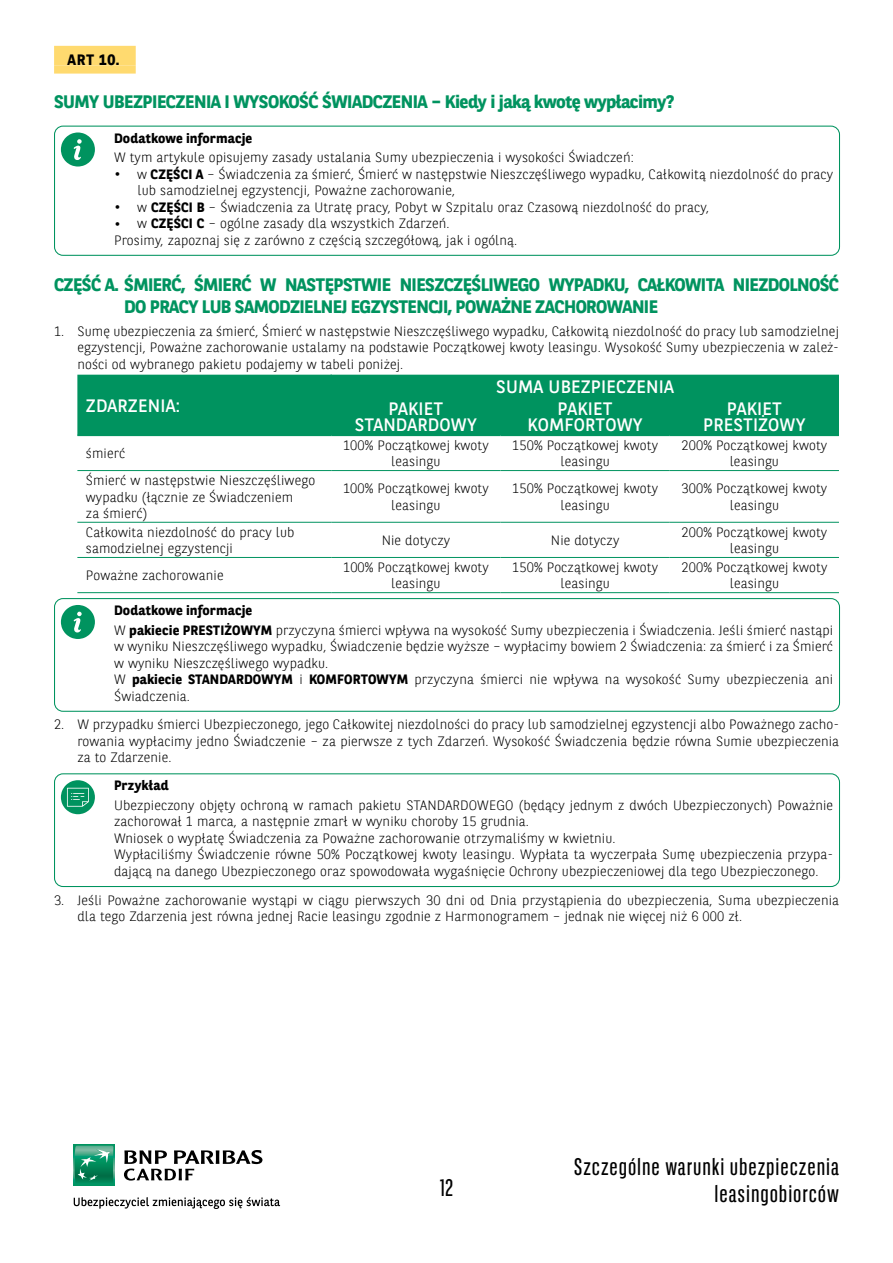
<style>
.page{position:relative;width:893px;height:1263px;background:#fff}
.page>*{position:absolute;margin:0;border:0;box-sizing:border-box;transform-origin:0 0}
.t1{font:24px/27px "BNPP Sans Condensed";letter-spacing:.04em;color:#000;text-align:right}
.t2{font:700 18px/21.6px "BNPP Sans";letter-spacing:-.035em;color:#00935f}
.t3{font:18px/16.5px "BNPP Sans";letter-spacing:.01em;color:#fff;text-align:center}
.t4{font:700 15px "BNPP Sans";color:#000}
.t5{font:300 13.5px/16.5px "BNPP Sans";letter-spacing:.01em;color:#000;text-align:center}
.t6{font:700 13.5px "BNPP Sans";letter-spacing:.015em;color:#000}
.s1{font-size:18px}
.s2{font-weight:700}
</style>
<div class="page">
<svg style="left:74px;top:1197px;width:206px;height:12px"></svg>
<svg style="left:74px;top:1145px;width:40px;height:40px"></svg>
<svg style="left:74px;top:1146px;width:39px;height:38px"></svg>
<svg style="left:124px;top:1150px;width:138px;height:30px"></svg>
<div style="left:54px;top:46px;width:82px;height:19px;background:#ffda6f"></div>
<div style="left:54px;top:65px;width:82px;height:9px;background:#ffda6f"></div>
<svg style="left:61px;top:132px;width:34px;height:35px"></svg>
<div style="left:54px;top:126px;width:786px;height:130px;border:1px solid #00935f;border-radius:9px"></div>
<div style="left:77px;top:375px;width:762px;height:60px;background:#00935f"></div>
<hr style="left:331px;top:435px;width:169px;height:1px;background:#00935f">
<hr style="left:500px;top:435px;width:170px;height:1px;background:#00935f">
<hr style="left:670px;top:435px;width:169px;height:1px;background:#00935f">
<hr style="left:331px;top:522px;width:169px;height:1px;background:#00935f">
<hr style="left:500px;top:522px;width:170px;height:1px;background:#00935f">
<hr style="left:670px;top:522px;width:169px;height:1px;background:#00935f">
<hr style="left:331px;top:557px;width:169px;height:1px;background:#00935f">
<hr style="left:500px;top:557px;width:170px;height:1px;background:#00935f">
<hr style="left:670px;top:557px;width:169px;height:1px;background:#00935f">
<hr style="left:77px;top:592px;width:254px;height:1px;background:#00935f">
<hr style="left:331px;top:592px;width:169px;height:1px;background:#00935f">
<hr style="left:500px;top:592px;width:170px;height:1px;background:#00935f">
<hr style="left:670px;top:592px;width:169px;height:1px;background:#00935f">
<hr style="left:330px;top:375px;width:2px;height:21px;background:#00935f">
<hr style="left:330px;top:397px;width:2px;height:38px;background:#00935f">
<hr style="left:330px;top:396px;width:170px;height:1px;background:#00935f">
<hr style="left:500px;top:396px;width:170px;height:1px;background:#00935f">
<hr style="left:500px;top:397px;width:1px;height:38px;background:#00935f">
<hr style="left:669px;top:397px;width:1px;height:38px;background:#00935f">
<hr style="left:670px;top:396px;width:169px;height:1px;background:#00935f">
<hr style="left:77px;top:435px;width:254px;height:1px;background:#00935f">
<hr style="left:77px;top:470px;width:254px;height:1px;background:#00935f">
<hr style="left:77px;top:522px;width:254px;height:1px;background:#00935f">
<hr style="left:77px;top:557px;width:254px;height:1px;background:#00935f">
<hr style="left:331px;top:470px;width:169px;height:1px;background:#00935f">
<hr style="left:500px;top:470px;width:170px;height:1px;background:#00935f">
<hr style="left:670px;top:470px;width:169px;height:1px;background:#00935f">
<svg style="left:61px;top:605px;width:34px;height:34px"></svg>
<div style="left:54px;top:598px;width:786px;height:114px;border:1px solid #00935f;border-radius:9px"></div>
<svg style="left:61px;top:780px;width:34px;height:34px"></svg>
<div style="left:54px;top:773px;width:786px;height:114px;border:1px solid #00935f;border-radius:9px"></div>
<p class="t4" style="left:68px;top:50px;width:53px">ART 10.</p>
<h2 class="t2" style="left:54px;top:90px;width:622px">SUMY UBEZPIECZENIA I WYSOKOŚĆ ŚWIADCZENIA – Kiedy i jaką kwotę wypłacimy?</h2>
<p class="t6" style="left:114px;top:129px;width:140px">Dodatkowe informacje</p>
<p class="t5" style="left:114px;top:149px;width:521px">W tym artykule opisujemy zasady ustalania Sumy ubezpieczenia i wysokości Świadczeń:</p>
<p class="t5" style="left:137px;top:165px;width:697px;text-align:left;text-indent:-23px"><span class="s1">•</span> w <span class="s2">CZĘŚCI A</span> – Świadczenia za śmierć, Śmierć w następstwie Nieszczęśliwego wypadku, Całkowitą niezdolność do pracy lub samodzielnej egzystencji, Poważne zachorowanie,</p>
<p class="t5" style="left:114px;top:198px;width:597px"><span class="s1">•</span> w <span class="s2">CZĘŚCI B</span> – Świadczenia za Utratę pracy, Pobyt w Szpitalu oraz Czasową niezdolność do pracy,</p>
<p class="t5" style="left:114px;top:215px;width:405px;text-align:left"><span class="s1">•</span> w <span class="s2">CZĘŚCI C</span> – ogólne zasady dla wszystkich Zdarzeń.<br>Prosimy, zapoznaj się z zarówno z częścią szczegółową, jak i ogólną.</p>
<h2 class="t2" style="left:124px;top:273px;width:716px;text-indent:-70px">CZĘŚĆ A. ŚMIERĆ, ŚMIERĆ W NASTĘPSTWIE NIESZCZĘŚLIWEGO WYPADKU, CAŁKOWITA NIEZDOLNOŚĆ<br>DO PRACY LUB SAMODZIELNEJ EGZYSTENCJI, POWAŻNE ZACHOROWANIE</h2>
<p class="t5" style="left:77px;top:322px;width:763px;text-align:justify;text-indent:-23px">1. Sumę ubezpieczenia za śmierć, Śmierć w następstwie Nieszczęśliwego wypadku, Całkowitą niezdolność do pracy lub samodzielnej egzystencji, Poważne zachorowanie ustalamy na podstawie Początkowej kwoty leasingu. Wysokość Sumy ubezpieczenia w zależ&shy;ności od wybranego pakietu podajemy w tabeli poniżej.</p>
<h2 class="t3" style="left:86px;top:396px;width:96px">ZDARZENIA:</h2>
<h2 class="t3" style="left:496px;top:377px;width:179px">SUMA UBEZPIECZENIA</h2>
<h2 class="t3" style="left:355px;top:399px;width:124px">PAKIET<br>STANDARDOWY</h2>
<h2 class="t3" style="left:528px;top:399px;width:117px">PAKIET<br>KOMFORTOWY</h2>
<h2 class="t3" style="left:703px;top:399px;width:104px">PAKIET<br>PRESTIŻOWY</h2>
<p class="t5" style="left:86px;top:444px;width:41px">śmierć</p>
<p class="t5" style="left:343px;top:436px;width:147px">100% Początkowej kwoty leasingu</p>
<p class="t5" style="left:512px;top:436px;width:147px">150% Początkowej kwoty leasingu</p>
<p class="t5" style="left:681px;top:436px;width:147px">200% Początkowej kwoty leasingu</p>
<p class="t5" style="left:86px;top:471px;width:231px;text-align:left">Śmierć w następstwie Nieszczęśliwego wypadku (łącznie ze Świadczeniem<br>za śmierć)</p>
<p class="t5" style="left:343px;top:480px;width:147px">100% Początkowej kwoty leasingu</p>
<p class="t5" style="left:512px;top:480px;width:147px">150% Początkowej kwoty leasingu</p>
<p class="t5" style="left:681px;top:480px;width:147px">300% Początkowej kwoty leasingu</p>
<p class="t5" style="left:86px;top:523px;width:210px;text-align:left">Całkowita niezdolność do pracy lub samodzielnej egzystencji</p>
<p class="t5" style="left:382px;top:531px;width:70px">Nie dotyczy</p>
<p class="t5" style="left:551px;top:531px;width:70px">Nie dotyczy</p>
<p class="t5" style="left:681px;top:523px;width:147px">200% Początkowej kwoty leasingu</p>
<p class="t5" style="left:86px;top:567px;width:139px">Poważne zachorowanie</p>
<p class="t5" style="left:343px;top:558px;width:147px">100% Początkowej kwoty leasingu</p>
<p class="t5" style="left:512px;top:558px;width:147px">150% Początkowej kwoty leasingu</p>
<p class="t5" style="left:681px;top:558px;width:147px">200% Początkowej kwoty leasingu</p>
<p class="t5" style="left:114px;top:600px;width:721px;line-height:19.5px;text-align:left"><span class="s2">Dodatkowe informacje<br></span>W <span class="s2">pakiecie PRESTIŻOWYM</span> przyczyna śmierci wpływa na wysokość Sumy ubezpieczenia i Świadczenia. Jeśli śmierć nastąpi</p>
<p class="t5" style="left:114px;top:637px;width:721px;text-align:left">w wyniku Nieszczęśliwego wypadku, Świadczenie będzie wyższe – wypłacimy bowiem 2 Świadczenia: za śmierć i za Śmierć w wyniku Nieszczęśliwego wypadku.<br>W <span class="s2">pakiecie STANDARDOWYM</span> i <span class="s2">KOMFORTOWYM</span> przyczyna śmierci nie wpływa na wysokość Sumy ubezpieczenia ani Świadczenia.</p>
<p class="t5" style="left:77px;top:716px;width:763px;text-align:justify;text-indent:-23px">2. W przypadku śmierci Ubezpieczonego, jego Całkowitej niezdolności do pracy lub samodzielnej egzystencji albo Poważnego zacho&shy;rowania wypłacimy jedno Świadczenie – za pierwsze z tych Zdarzeń. Wysokość Świadczenia będzie równa Sumie ubezpieczenia za to Zdarzenie.</p>
<p class="t6" style="left:114px;top:776px;width:56px">Przykład</p>
<p class="t5" style="left:114px;top:796px;width:721px;text-align:left">Ubezpieczony objęty ochroną w ramach pakietu STANDARDOWEGO (będący jednym z dwóch Ubezpieczonych) Poważnie zachorował 1 marca, a następnie zmarł w wyniku choroby 15 grudnia.<br>Wniosek o wypłatę Świadczenia za Poważne zachorowanie otrzymaliśmy w kwietniu.<br>Wypłaciliśmy Świadczenie równe 50% Początkowej kwoty leasingu. Wypłata ta wyczerpała Sumę ubezpieczenia przypa&shy;dającą na danego Ubezpieczonego oraz spowodowała wygaśnięcie Ochrony ubezpieczeniowej dla tego Ubezpieczonego.</p>
<p class="t5" style="left:77px;top:891px;width:763px;text-align:left;text-indent:-23px">3. Jeśli Poważne zachorowanie wystąpi w ciągu pierwszych 30 dni od Dnia przystąpienia do ubezpieczenia, Suma ubezpieczenia dla tego Zdarzenia jest równa jednej Racie leasingu zgodnie z Harmonogramem – jednak nie więcej niż 6 000 zł.</p>
<h1 class="t1" style="left:440px;top:1173px;width:15px">12</h1>
<h1 class="t1" style="left:574px;top:1153px;width:267px">Szczególne warunki ubezpieczenia leasingobiorców</h1>
</div>
